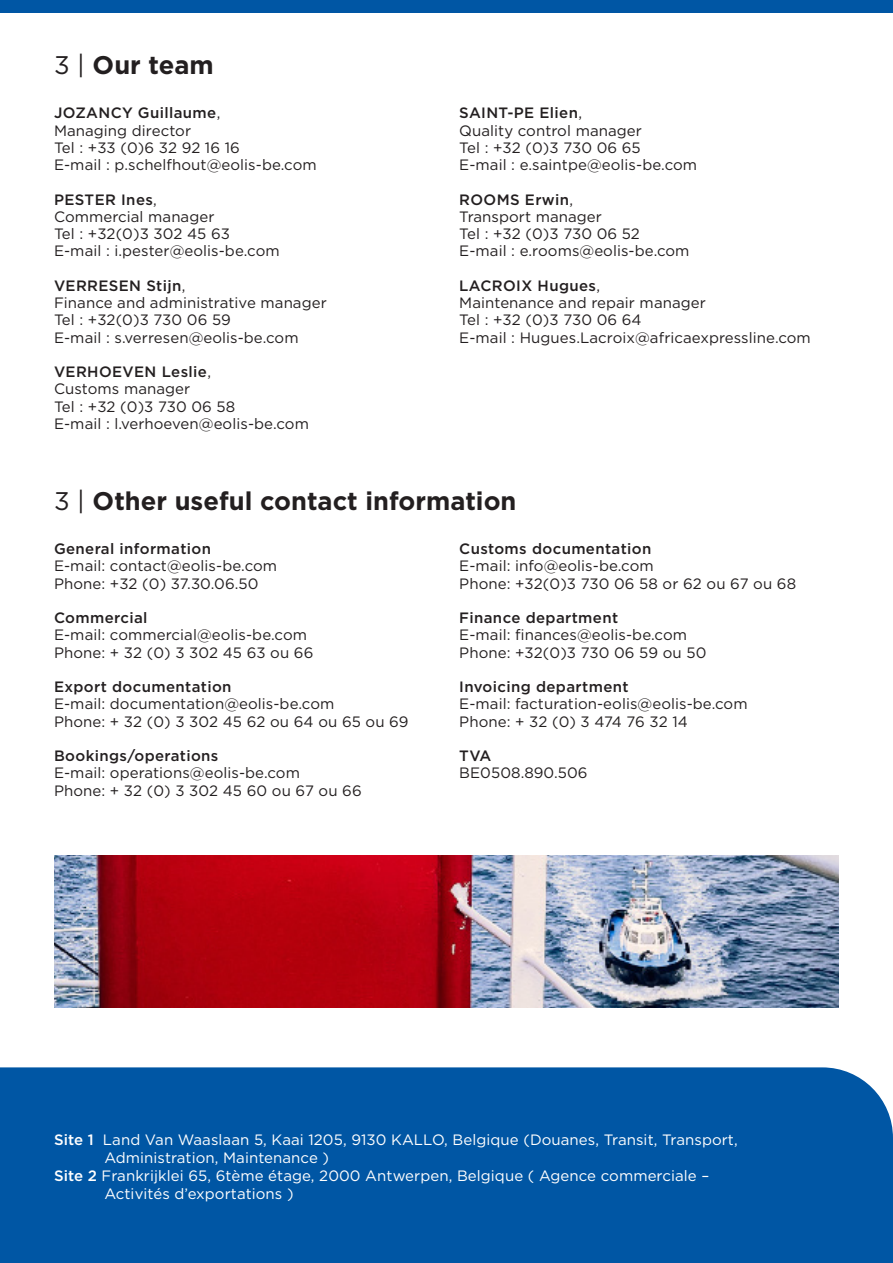
<style>
.page{position:relative;width:893px;height:1263px;background:#fff}
.page>*{position:absolute;margin:0;border:0;box-sizing:border-box;transform-origin:0 0}
.t1{font:700 25.5px "Gotham";color:#231f20}
.t2{font:18px "Gotham";letter-spacing:.025em;color:#fff}
.t3{font:15px/17.2px "Gotham";letter-spacing:.005em;color:#231f20}
.t4{font:15px/18px "Gotham";letter-spacing:.005em;color:#fff}
.t5{font:500 15px/17.2px "Gotham";letter-spacing:.025em;color:#231f20}
.s1{font-weight:400}
.s2{font-weight:500}
</style>
<div class="page">
<div style="left:0;top:0;width:893px;height:13px;background:#0056a4"></div>
<div style="left:0;top:1225px;width:893px;height:38px;background:#0056a4"></div>
<div style="left:0;top:1067px;width:893px;height:158px;background:#0056a4"></div>
<img style="left:54px;top:856px;width:785px;height:152px">
<p class="t1" style="left:54px;top:48px;width:161px"><span class="s1">3 |</span> Our team</p>
<p class="t3" style="left:54px;top:104px;width:168px"><span class="s2">JOZANCY Guillaume</span>,<br>Managing director</p>
<p class="t3" style="left:54px;top:139px;width:187px">Tel : +33 (0)6 32 92 16 16</p>
<p class="t3" style="left:54px;top:156px;width:264px">E-mail : p.schelfhout@eolis-be.com</p>
<p class="t3" style="left:54px;top:190px;width:162px"><span class="s2">PESTER Ines</span>,<br>Commercial manager</p>
<p class="t3" style="left:54px;top:225px;width:177px">Tel : +32(0)3 302 45 63</p>
<p class="t3" style="left:54px;top:242px;width:227px">E-mail : i.pester@eolis-be.com</p>
<p class="t3" style="left:54px;top:277px;width:274px"><span class="s2">VERRESEN Stijn</span>,<br>Finance and administrative manager</p>
<p class="t3" style="left:54px;top:311px;width:178px">Tel : +32(0)3 730 06 59</p>
<p class="t3" style="left:54px;top:328px;width:246px">E-mail : s.verresen@eolis-be.com</p>
<p class="t5" style="left:54px;top:363px;width:159px">VERHOEVEN Leslie<span class="s1">,<br>Customs manager</span></p>
<p class="t3" style="left:54px;top:397px;width:183px">Tel : +32 (0)3 730 06 58</p>
<p class="t3" style="left:54px;top:415px;width:256px">E-mail : l.verhoeven@eolis-be.com</p>
<p class="t3" style="left:459px;top:104px;width:184px"><span class="s2">SAINT-PE Elien</span>,<br>Quality control manager</p>
<p class="t3" style="left:459px;top:139px;width:183px">Tel : +32 (0)3 730 06 65</p>
<p class="t3" style="left:459px;top:156px;width:239px">E-mail : e.saintpe@eolis-be.com</p>
<p class="t3" style="left:459px;top:190px;width:144px"><span class="s2">ROOMS Erwin</span>,<br>Transport manager</p>
<p class="t3" style="left:459px;top:225px;width:182px">Tel : +32 (0)3 730 06 52</p>
<p class="t3" style="left:459px;top:242px;width:232px">E-mail : e.rooms@eolis-be.com</p>
<p class="t3" style="left:459px;top:277px;width:248px"><span class="s2">LACROIX Hugues</span>,<br>Maintenance and repair manager</p>
<p class="t3" style="left:459px;top:311px;width:184px">Tel : +32 (0)3 730 06 64</p>
<p class="t3" style="left:459px;top:328px;width:353px">E-mail : Hugues.Lacroix@africaexpressline.com</p>
<p class="t1" style="left:54px;top:484px;width:464px"><span class="s1">3 |</span> Other useful contact information</p>
<p class="t3" style="left:54px;top:540px;width:225px"><span class="s2">General information<br></span>E-mail: contact@eolis-be.com</p>
<p class="t3" style="left:54px;top:574px;width:206px">Phone: +32 (0) 37.30.06.50</p>
<p class="t3" style="left:54px;top:609px;width:255px"><span class="s2">Commercial<br></span>E-mail: commercial@eolis-be.com</p>
<p class="t3" style="left:54px;top:643px;width:261px">Phone: + 32 (0) 3 302 45 63 ou 66</p>
<p class="t3" style="left:54px;top:678px;width:282px"><span class="s2">Export documentation<br></span>E-mail: documentation@eolis-be.com</p>
<p class="t3" style="left:54px;top:712px;width:356px">Phone: + 32 (0) 3 302 45 62 ou 64 ou 65 ou 69</p>
<p class="t3" style="left:54px;top:747px;width:247px"><span class="s2">Bookings/operations<br></span>E-mail: operations@eolis-be.com</p>
<p class="t3" style="left:54px;top:781px;width:309px">Phone: + 32 (0) 3 302 45 60 ou 67 ou 66</p>
<p class="t3" style="left:459px;top:540px;width:196px"><span class="s2">Customs documentation<br></span>E-mail: info@eolis-be.com</p>
<p class="t3" style="left:459px;top:574px;width:338px">Phone: +32(0)3 730 06 58 or 62 ou 67 ou 68</p>
<p class="t3" style="left:459px;top:609px;width:229px"><span class="s2">Finance department<br></span>E-mail: finances@eolis-be.com</p>
<p class="t3" style="left:459px;top:643px;width:249px">Phone: +32(0)3 730 06 59 ou 50</p>
<p class="t3" style="left:459px;top:678px;width:290px"><span class="s2">Invoicing department<br></span>E-mail: facturation-eolis@eolis-be.com</p>
<p class="t3" style="left:459px;top:712px;width:230px">Phone: + 32 (0) 3 474 76 32 14</p>
<p class="t3" style="left:459px;top:747px;width:130px"><span class="s2">TVA<br></span>BE0508.890.506</p>
<p class="t4" style="left:104px;top:1130px;width:635px;text-indent:-50px"><span class="s2">Site 1</span> Land Van Waaslaan 5, Kaai 1205, 9130 KALLO, Belgique (Douanes, Transit, Transport,<br>Administration, Maintenance )</p>
<p class="t4" style="left:104px;top:1166px;width:606px;text-indent:-50px"><span class="s2">Site 2</span> Frankrijklei 65, 6tème étage, 2000 Antwerpen, Belgique ( Agence commerciale –<br>Activités d’exportations )</p>
<p class="t2" style="left:54px;top:1169px;width:533px">Tel: +223 (0)3 03 20 77 45 | Fax: +233 (0)5 52 57 04 74</p>
</div>
